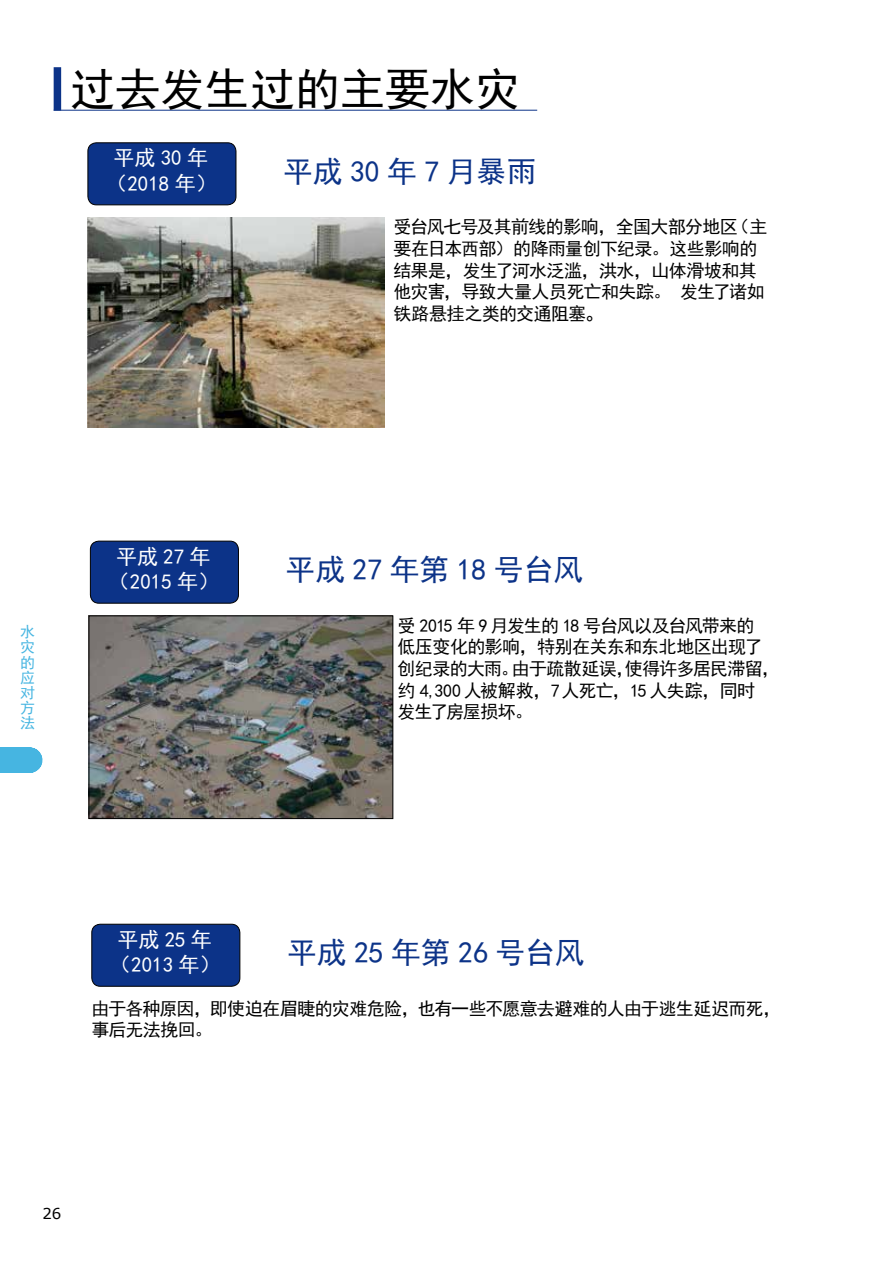
<style>
.page{position:relative;width:893px;height:1263px;background:#fff}
.page>*{position:absolute;margin:0;border:0;box-sizing:border-box;transform-origin:0 0}
.t1{font:45px "Sim Hei";color:#000}
.t2{font:29.7px "Sim Hei";color:#0c3388}
.t3{font:21px/25.2px "Sim Hei";color:#fff;text-align:center}
.t4{font:18px/21.6px "Sim Hei";letter-spacing:-.04em;color:#000}
.t5{font:15px/15.1px "Sim Hei";color:#46b5e1;text-align:justify}
.t6{font:15px "Verdana";color:#000}
.s1{font-family:"BIZ UDP Gothic"}
</style>
<div class="page">
<svg style="left:0;top:747px;width:30px;height:26px"></svg>
<div style="left:92px;top:924px;width:148px;height:62px;background:#0c3388;border-radius:9px"></div>
<div style="left:91px;top:924px;width:149px;height:63px;border:1px solid #000;border-radius:9px"></div>
<div style="left:54px;top:67px;width:7px;height:44px;background:#0c3388"></div>
<hr style="left:54px;top:110px;width:483px;height:1px;background:#0c3388">
<div style="left:90px;top:541px;width:148px;height:62px;background:#0c3388;border-radius:9px"></div>
<div style="left:90px;top:541px;width:149px;height:62px;border:1px solid #000;border-radius:9px"></div>
<div style="left:88px;top:143px;width:148px;height:62px;background:#0c3388;border-radius:9px"></div>
<div style="left:88px;top:142px;width:148px;height:63px;border:1px solid #000;border-radius:9px"></div>
<img style="left:87px;top:218px;width:298px;height:210px">
<img style="left:91px;top:617px;width:300px;height:200px">
<div style="left:89px;top:615px;width:304px;height:204px;border:1px solid #000"></div>
<h1 class="t1" style="left:70px;top:66px;width:452px">过去发生过的主要水灾</h1>
<p class="t3" style="left:106px;top:145px;width:112px">平成 30 年（2018 年）</p>
<h2 class="t2" style="left:283px;top:156px;width:254px">平成 30 年 7 月暴雨</h2>
<p class="t4" style="left:393px;top:216px;width:376px">受台风七号及其前线的影响，全国大部分地区（主要在日本西部）的降雨量创下纪录。这些影响的结果是，发生了河水泛滥，洪水，山体滑坡和其他灾害，导致大量人员死亡和失踪。发生了诸如铁路悬挂之类的交通阻塞<span class="s1">。</span></p>
<p class="t5" style="left:20px;top:624px;width:16px">水灾的应对方法</p>
<p class="t3" style="left:109px;top:544px;width:112px">平成 27 年（2015 年）</p>
<h2 class="t2" style="left:286px;top:555px;width:299px">平成 27 年第 18 号台风</h2>
<p class="t4" style="left:398px;top:615px;width:383px">受 2015 年 9 月发生的 18 号台风以及台风带来的<br>低压变化的影响，特别在关东和东北地区出现了创纪录的大雨。由于疏散延误，使得许多居民滞留，约 4,300 人被解救，7人死亡，15 人失踪，同时<br>发生了房屋损坏。</p>
<p class="t3" style="left:110px;top:927px;width:112px">平成 25 年（2013 年）</p>
<p class="t4" style="left:91px;top:998px;width:691px">由于各种原因，即使迫在眉睫的灾难危险，也有一些不愿意去避难的人由于逃生延迟而死，事后无法挽回。</p>
<h2 class="t2" style="left:287px;top:938px;width:299px">平成 25 年第 26 号台风</h2>
<p class="t6" style="left:43px;top:1204px;width:20px">26</p>
</div>
